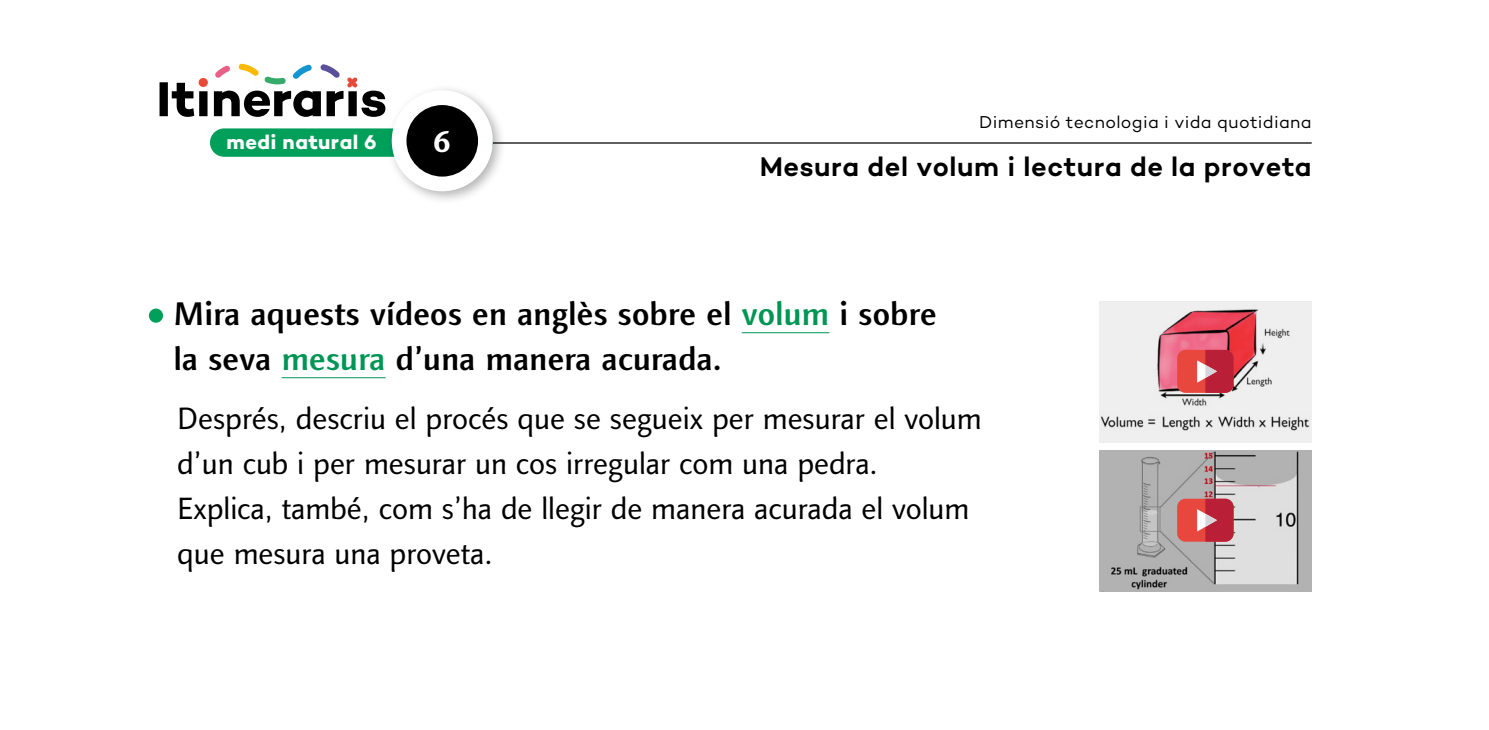
<style>
.page{position:relative;width:1489px;height:730px;background:#fff}
.page>*{position:absolute;margin:0;border:0;box-sizing:border-box;transform-origin:0 0}
.AD-Ordre{font:500 33px/45px "Linotype Finnegan";letter-spacing:.01em;color:#000}
.t1{font:700 32px "Linotype Finnegan";color:#fff}
.ITS-text_no_espaiat{font:31.25px/45px "Linotype Finnegan";color:#000}
.t2{font:600 27.5px "Campton";letter-spacing:.02em;color:#000}
.t3{font:700 20.25px "Campton";letter-spacing:.02em;color:#fff}
.t4{font:17.5px "Campton";letter-spacing:.02em;color:#000}
.s1{color:#009555}
</style>
<div class="page">
<hr style="left:741px;top:332px;width:88px;height:1px;background:#009555">
<hr style="left:282px;top:377px;width:103px;height:1px;background:#009555">
<div style="left:149px;top:309px;width:14px;height:14px;background:#00a05b;border-radius:50%"></div>
<hr style="left:442px;top:142px;width:869px;height:2px;background:#000">
<svg style="left:159px;top:64px;width:226px;height:53px"></svg>
<div style="left:210px;top:128px;width:283px;height:29px;background:#00a05b;border-radius:14px"></div>
<div style="left:385px;top:84px;width:122px;height:121px;background:#000;opacity:.3"></div>
<div style="left:392px;top:90px;width:101px;height:101px;background:#fff;border-radius:50%"></div>
<div style="left:406px;top:105px;width:72px;height:72px;background:#000;border-radius:50%"></div>
<img style="left:1099px;top:301px;width:212px;height:142px">
<div style="left:1177px;top:350px;width:56px;height:43px;background:#e7473d;border-radius:8px"></div>
<svg style="left:1196px;top:350px;width:37px;height:43px;background:#c84553"></svg>
<img style="left:1099px;top:450px;width:212px;height:142px">
<div style="left:1177px;top:499px;width:56px;height:43px;background:#e7473d;border-radius:8px"></div>
<svg style="left:1196px;top:499px;width:37px;height:43px;background:#c94755"></svg>
<p class="t3" style="left:227px;top:129px;width:152px">medi natural 6</p>
<p class="t1" style="left:433px;top:123px;width:19px">6</p>
<p class="t4" style="left:979px;top:111px;width:334px">Dimensió tecnologia i vida quotidiana</p>
<p class="t2" style="left:759px;top:149px;width:553px">Mesura del volum i lectura de la proveta</p>
<p class="AD-Ordre" style="left:174px;top:292px;width:764px">Mira aquests vídeos en anglès sobre el <span class="s1">volum</span> i sobre la seva <span class="s1">mesura</span> d’una manera acurada.</p>
<p class="ITS-text_no_espaiat" style="left:177px;top:397px;width:806px">Després, descriu el procés que se segueix per mesurar el volum d’un cub i per mesurar un cos irregular com una pedra.<br>Explica, també, com s’ha de llegir de manera acurada el volum que mesura una proveta.</p>
</div>
